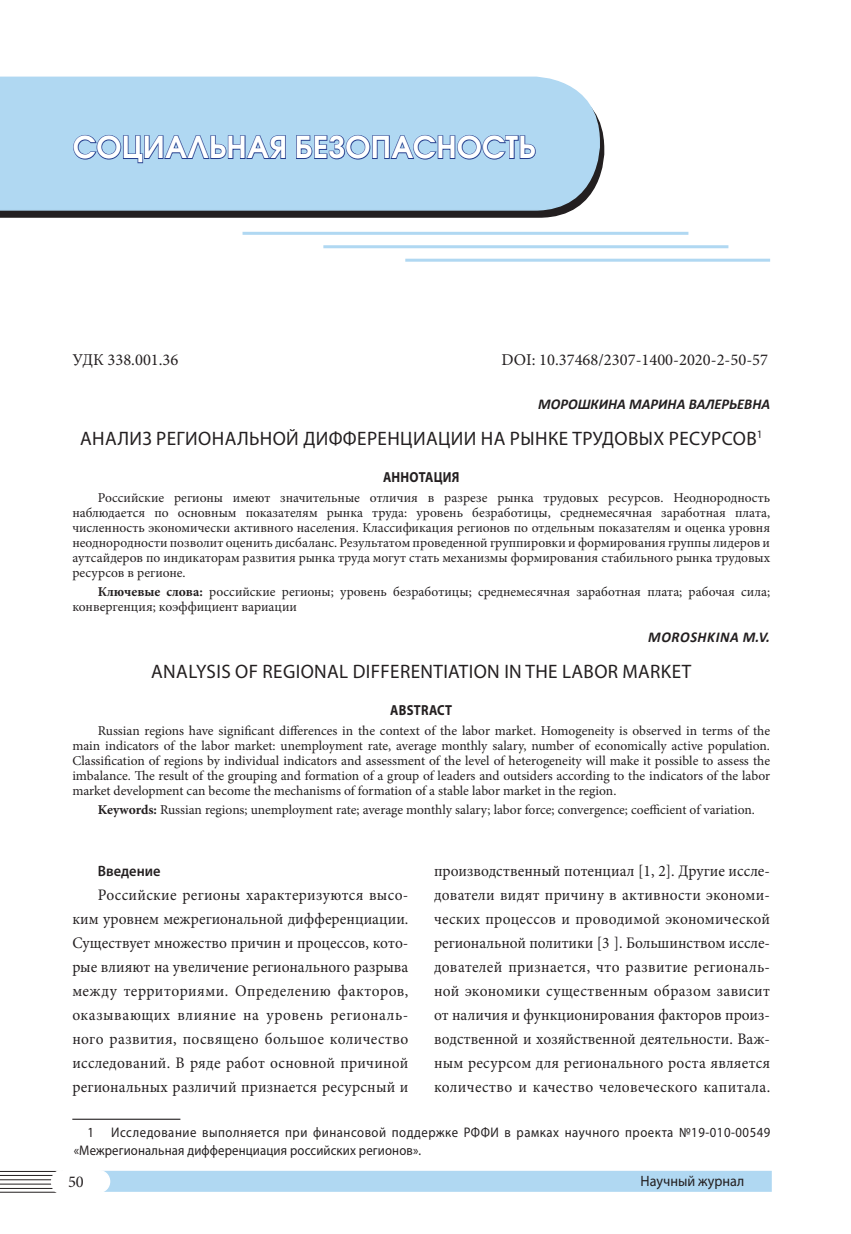
<style>
.page{position:relative;width:851px;height:1234px;background:#fff}
.page>*{position:absolute;margin:0;border:0;box-sizing:border-box;transform-origin:0 0}
.Раздел_Заголовок{font:600 30px "Avant Garde Gothic C";letter-spacing:.01em;color:#fff}
.Заголовок{font:19.5px "Myriad Pro";letter-spacing:.02em;color:#231f20}
.ЗаголовокАнгл{font:19.5px "Myriad Pro";letter-spacing:.02em;color:#231f20}
.УДК{font:16.5px "Minion Pro";color:#231f20}
.Основной_текст2{font:16.05px/24px "Minion Pro";letter-spacing:.02em;color:#231f20;text-align:justify;scale:.96 1}
.ФИО_русск{font:italic 700 15px "Calibri";color:#231f20;scale:.96 1}
.ФИО_англ{font:italic 700 15px "Calibri";letter-spacing:.04em;color:#231f20;scale:.96 1}
.t1{font:15px "Myriad Pro";color:#231f20;scale:.94 1}
.Подзагол2_жирн_влево{font:600 15px "Myriad Pro";color:#231f20;scale:.96 1}
.АннотацЗагол{font:700 14.55px "Myriad Pro";letter-spacing:.02em;color:#231f20;scale:.87 1}
.Сноска{font:13.95px/18px "Myriad Pro";letter-spacing:.035em;color:#231f20;scale:.91 1}
.АннотацТекст{font:13.5px/15px "Minion Pro";color:#231f20;text-align:justify}
.Ключ_слова{font:13.5px/15px "Minion Pro";color:#231f20}
.s1{font-weight:700}
.s2{font-family:"Arial";color:#fff}
</style>
<div class="page">
<div style="left:99px;top:1170px;width:672px;height:21px;background:#b0d8f2"></div>
<div style="left:89px;top:1170px;width:20px;height:21px;background:#fff;border-radius:50%"></div>
<div style="left:88px;top:1169px;width:22px;height:23px;border:2px solid #fff;border-radius:50%"></div>
<hr style="left:0;top:1183px;width:63px;height:1px;background:#231f20">
<hr style="left:0;top:1170px;width:63px;height:1px;background:#231f20">
<hr style="left:0;top:1174px;width:63px;height:1px;background:#231f20">
<hr style="left:0;top:1178px;width:63px;height:1px;background:#231f20">
<hr style="left:0;top:1187px;width:63px;height:1px;background:#231f20">
<hr style="left:0;top:1191px;width:63px;height:1px;background:#231f20">
<div style="left:52px;top:1170px;width:17px;height:22px;background:#fff;border-radius:50%"></div>
<div style="left:51px;top:1169px;width:19px;height:24px;border:2px solid #fff;border-radius:50%"></div>
<hr style="left:72px;top:1118px;width:108px;height:1px;background:#231f20">
<svg style="left:0;top:123px;width:604px;height:95px;background:#413e3e"></svg>
<div style="left:0;top:77px;width:600px;height:134px;background:#b0d8f2"></div>
<svg style="left:72px;top:134px;width:215px;height:30px;background:#8cb0d8"></svg>
<svg style="left:295px;top:134px;width:241px;height:26px;background:#86a9d3"></svg>
<hr style="left:242px;top:232px;width:446px;height:3px;background:#b0d8f2">
<hr style="left:323px;top:245px;width:405px;height:3px;background:#b0d8f2">
<hr style="left:405px;top:258px;width:365px;height:3px;background:#b0d8f2">
<p class="Раздел_Заголовок" style="left:73px;top:129px;width:464px">СОЦИАЛЬНАЯ БЕЗОПАСНОСТЬ</p>
<p class="УДК" style="left:72px;top:349px;width:108px">УДК 338.001.36</p>
<p class="УДК" style="left:501px;top:349px;width:268px">DOI: 10.37468/2307-1400-2020-2-50-57</p>
<p class="ФИО_русск" style="left:538px;top:393px;width:243px">МОРОШКИНА МАРИНА ВАЛЕРЬЕВНА</p>
<p class="Заголовок" style="left:80px;top:426px;width:684px">АНАЛИЗ РЕГИОНАЛЬНОЙ ДИФФЕРЕНЦИАЦИИ НА РЫНКЕ ТРУДОВЫХ РЕСУРСОВ<sup>1</sup></p>
<p class="АннотацЗагол" style="left:383px;top:468px;width:89px">АННОТАЦИЯ</p>
<p class="АннотацТекст" style="left:72px;top:490px;width:699px;text-indent:26px">Российские регионы имеют значительные отличия в разрезе рынка трудовых ресурсов. Неоднородность наблюдается по основным показателям рынка труда: уровень безработицы, среднемесячная заработная плата, численность экономически активного населения. Классификация регионов по отдельным показателям и оценка уровня неоднородности позволит оценить дисбаланс. Результатом проведенной группировки и формирования группы лидеров и аутсайдеров по индикаторам развития рынка труда могут стать механизмы формирования стабильного рынка трудовых ресурсов в регионе.</p>
<p class="Ключ_слова" style="left:72px;top:584px;width:699px;text-indent:26px"><span class="s1">Ключевые слова:</span> российские регионы; уровень безработицы; среднемесячная заработная плата; рабочая сила; конвергенция; коэффициент вариации</p>
<p class="ФИО_англ" style="left:648px;top:626px;width:128px">MOROSHKINA M.V.</p>
<p class="ЗаголовокАнгл" style="left:151px;top:659px;width:541px">ANALYSIS OF REGIONAL DIFFERENTIATION IN THE LABOR MARKET</p>
<p class="АннотацЗагол" style="left:390px;top:701px;width:73px">ABSTRACT</p>
<p class="АннотацТекст" style="left:72px;top:722px;width:699px;text-indent:26px">Russian regions have significant differences in the context of the labor market. Homogeneity is observed in terms of the main indicators of the labor market: unemployment rate, average monthly salary, number of economically active population.<br>Classification of regions by individual indicators and assessment of the level of heterogeneity will make it possible to assess the imbalance. The result of the grouping and formation of a group of leaders and outsiders according to the indicators of the labor market development can become the mechanisms of formation of a stable labor market in the region.</p>
<p class="Ключ_слова" style="left:98px;top:802px;width:658px"><span class="s1">Keywords:</span> Russian regions; unemployment rate; average monthly salary; labor force; convergence; coefficient of variation.</p>
<p class="Подзагол2_жирн_влево" style="left:98px;top:861px;width:67px">Введение</p>
<p class="Основной_текст2" style="left:72px;top:882px;width:351px;text-indent:26px">Российские регионы характеризуются высо&shy;ким уровнем межрегиональной дифференциации.<br>Существует множество причин и процессов, кото&shy;рые влияют на увеличение регионального разрыва между территориями. Определению факторов, оказывающих влияние на уровень региональ&shy;ного развития, посвящено большое количество исследований. В ряде работ основной причиной региональных различий признается ресурсный и</p>
<p class="Основной_текст2" style="left:434px;top:858px;width:351px">производственный потенциал [1, 2]. Другие иссле&shy;дователи видят причину в активности экономи&shy;ческих процессов и проводимой экономической региональной политики [3<span class="s2">.</span>]. Большинством иссле&shy;дователей признается, что развитие региональ&shy;ной экономики существенным образом зависит от наличия и функционирования факторов произ&shy;водственной и хозяйственной деятельности. Важ&shy;ным ресурсом для регионального роста является количество и качество человеческого капитала.</p>
<p class="Сноска" style="left:74px;top:1123px;width:766px;text-indent:14px">1 Исследование выполняется при финансовой поддержке РФФИ в рамках научного проекта №19-010-00549 «Межрегиональная дифференциация российских регионов».</p>
<p class="УДК" style="left:68px;top:1170px;width:17px">50</p>
<p class="t1" style="left:640px;top:1171px;width:112px">Научный журнал</p>
</div>
